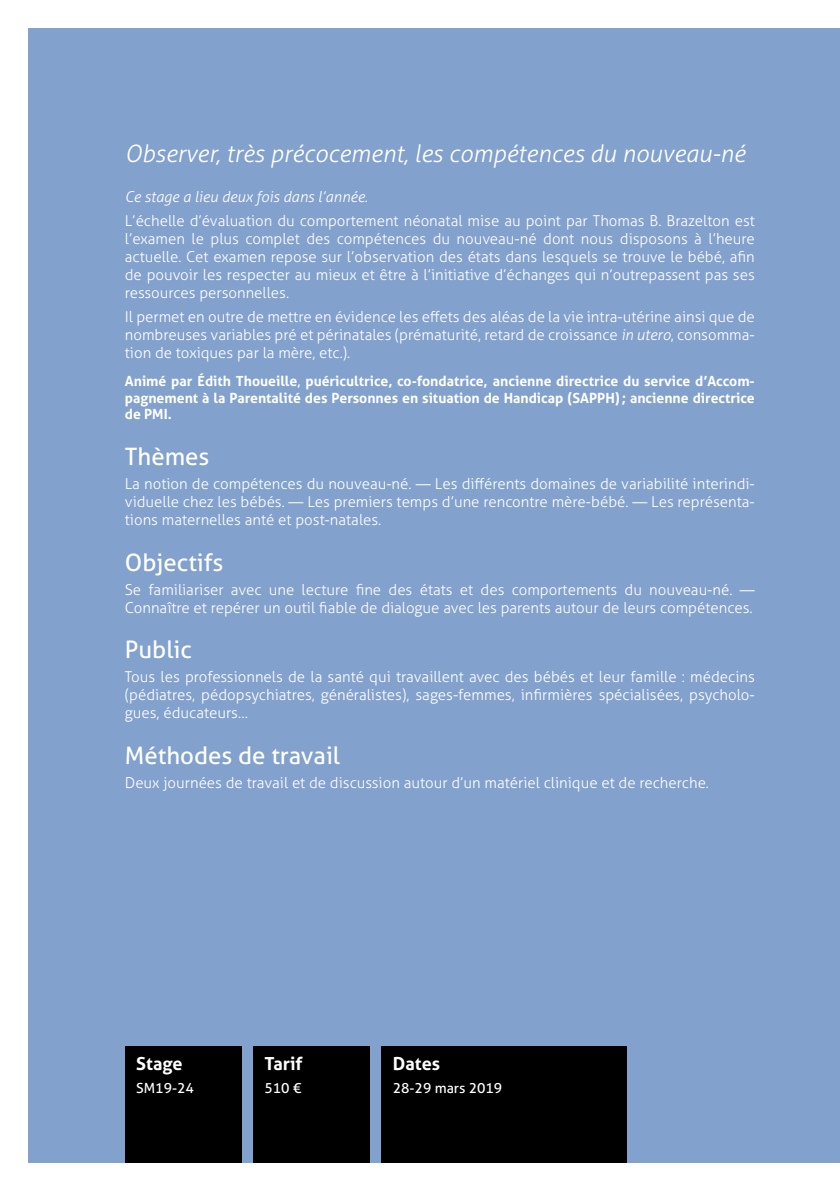
<style>
.page{position:relative;width:840px;height:1191px;background:#fff}
.page>*{position:absolute;margin:0;border:0;box-sizing:border-box;transform-origin:0 0}
.t1{font:italic 300 24px "Aller";color:#fff}
.t2{font:24px "Aller";color:#fff}
.t3{font:700 18px "Aller";color:#fff}
.t4{font:300 15px/18px "Aller";color:#fff;text-align:justify}
.t5{font:italic 300 15px "Aller";color:#fff}
.t6{font:700 14px/16.8px "Aller";color:#fff;text-align:justify}
.t7{font:14px "Aller";color:#fff}
.s1{font-style:italic}
.s2{font-weight:400}
</style>
<div class="page">
<div style="left:28px;top:28px;width:811px;height:1134px;background:#82a1cc"></div>
<div style="left:125px;top:1045px;width:117px;height:117px;background:#000"></div>
<div style="left:253px;top:1045px;width:117px;height:117px;background:#000"></div>
<div style="left:381px;top:1045px;width:245px;height:117px;background:#000"></div>
<h1 class="t1" style="left:125px;top:139px;width:621px">Observer, très précocement, les compétences du nouveau-né</h1>
<p class="t5" style="left:125px;top:188px;width:244px">Ce stage a lieu deux fois dans l’année.</p>
<p class="t4" style="left:125px;top:212px;width:631px">L’échelle d’évaluation du comportement néonatal mise au point par Thomas B. Brazelton est l’examen le plus complet des compétences du nouveau-né dont nous disposons à l’heure actuelle. Cet examen repose sur l’observation des états dans lesquels se trouve le bébé, afin de pouvoir les respecter au mieux et être à l’initiative d’échanges qui n’outrepassent pas ses ressources personnelles.</p>
<p class="t4" style="left:125px;top:307px;width:631px">Il permet en outre de mettre en évidence les effets des aléas de la vie intra-utérine ainsi que de nombreuses variables pré et périnatales (prématurité, retard de croissance <span class="s1">in utero</span>, consomma&shy;tion de toxiques par la mère, etc.).</p>
<p class="t6" style="left:125px;top:372px;width:631px">Animé par Édith Thoueille<span class="s2">,</span> puéricultrice, co-fondatrice, ancienne directrice du service d’Accom&shy;pagnement à la Parentalité des Personnes en situation de Handicap (SAPPH); ancienne directrice de PMI.</p>
<h1 class="t2" style="left:125px;top:442px;width:86px">Thèmes</h1>
<p class="t4" style="left:125px;top:475px;width:631px">La notion de compétences du nouveau-né. — Les différents domaines de variabilité interindi&shy;viduelle chez les bébés. — Les premiers temps d’une rencontre mère-bébé. — Les représenta&shy;tions maternelles anté et post-natales.</p>
<h1 class="t2" style="left:125px;top:548px;width:100px">Objectifs</h1>
<p class="t4" style="left:125px;top:580px;width:631px">Se familiariser avec une lecture fine des états et des comportements du nouveau-né. —<br>Connaître et repérer un outil fiable de dialogue avec les parents autour de leurs compétences.</p>
<h1 class="t2" style="left:125px;top:635px;width:69px">Public</h1>
<p class="t4" style="left:125px;top:667px;width:631px">Tous les professionnels de la santé qui travaillent avec des bébés et leur famille : médecins (pédiatres, pédopsychiatres, généralistes), sages-femmes, infirmières spécialisées, psycholo&shy;gues, éducateurs…</p>
<h1 class="t2" style="left:125px;top:740px;width:217px">Méthodes de travail</h1>
<p class="t4" style="left:125px;top:773px;width:585px">Deux journées de travail et de discussion autour d’un matériel clinique et de recherche.</p>
<p class="t3" style="left:136px;top:1053px;width:48px">Stage</p>
<p class="t7" style="left:136px;top:1079px;width:59px">SM19-24</p>
<p class="t3" style="left:264px;top:1053px;width:40px">Tarif</p>
<p class="t7" style="left:264px;top:1079px;width:38px">510 €</p>
<p class="t3" style="left:392px;top:1053px;width:49px">Dates</p>
<p class="t7" style="left:392px;top:1079px;width:111px">28‑29 mars 2019</p>
</div>
